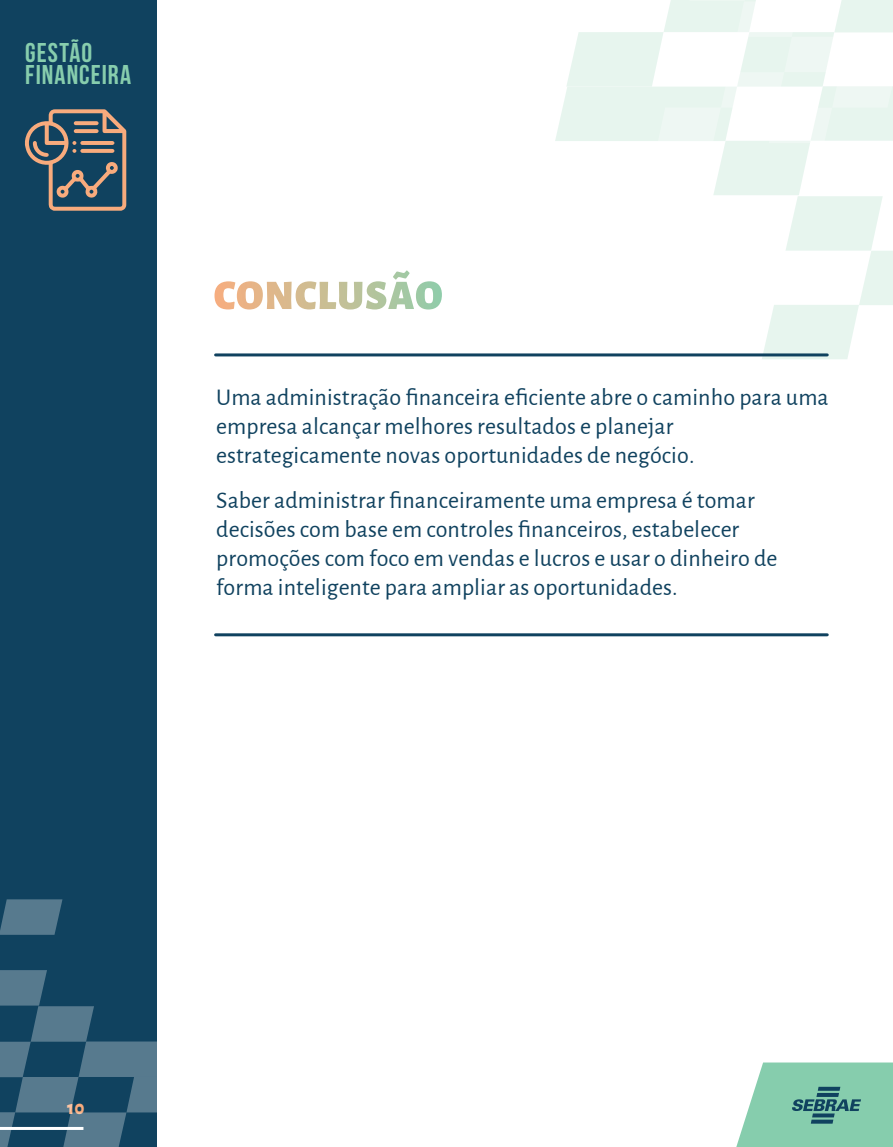
<style>
.page{position:relative;width:893px;height:1147px;background:#fff}
.page>*{position:absolute;margin:0;border:0;box-sizing:border-box;transform-origin:0 0}
.t1{font:700 27.15px/21.9px "Bebas Neue";letter-spacing:.035em;color:#87cdad}
.t2{font:24px/28.8px "Alegreya Sans";letter-spacing:.005em;color:#10425f}
.t3{font:800 19.5px "Alegreya Sans";color:#f8ab7d}
</style>
<div class="page">
<svg style="left:736px;top:1062px;width:157px;height:84px;background:#89c8af"></svg>
<div style="left:0;top:0;width:157px;height:1146px;background:#10425f"></div>
<svg style="left:25px;top:109px;width:101px;height:102px"></svg>
<svg style="left:555px;top:0;width:338px;height:359px"></svg>
<svg style="left:0;top:899px;width:62px;height:35px;background:#4e7388"></svg>
<svg style="left:0;top:970px;width:157px;height:176px"></svg>
<hr style="left:216px;top:353px;width:611px;height:3px;background:#10425f">
<hr style="left:216px;top:633px;width:611px;height:3px;background:#10425f">
<svg style="left:214px;top:270px;width:228px;height:39px"></svg>
<p class="t1" style="left:25px;top:42px;width:107px">GESTÃO<br>FINANCEIRA</p>
<p class="t2" style="left:216px;top:382px;width:614px">Uma administração financeira eficiente abre o caminho para uma empresa alcançar melhores resultados e planejar estrategicamente novas oportunidades de negócio.</p>
<p class="t2" style="left:216px;top:485px;width:563px">Saber administrar financeiramente uma empresa é tomar decisões com base em controles financeiros, estabelecer promoções com foco em vendas e lucros e usar o dinheiro de forma inteligente para ampliar as oportunidades.</p>
<p class="t3" style="left:67px;top:1092px;width:19px">10</p>
</div>
